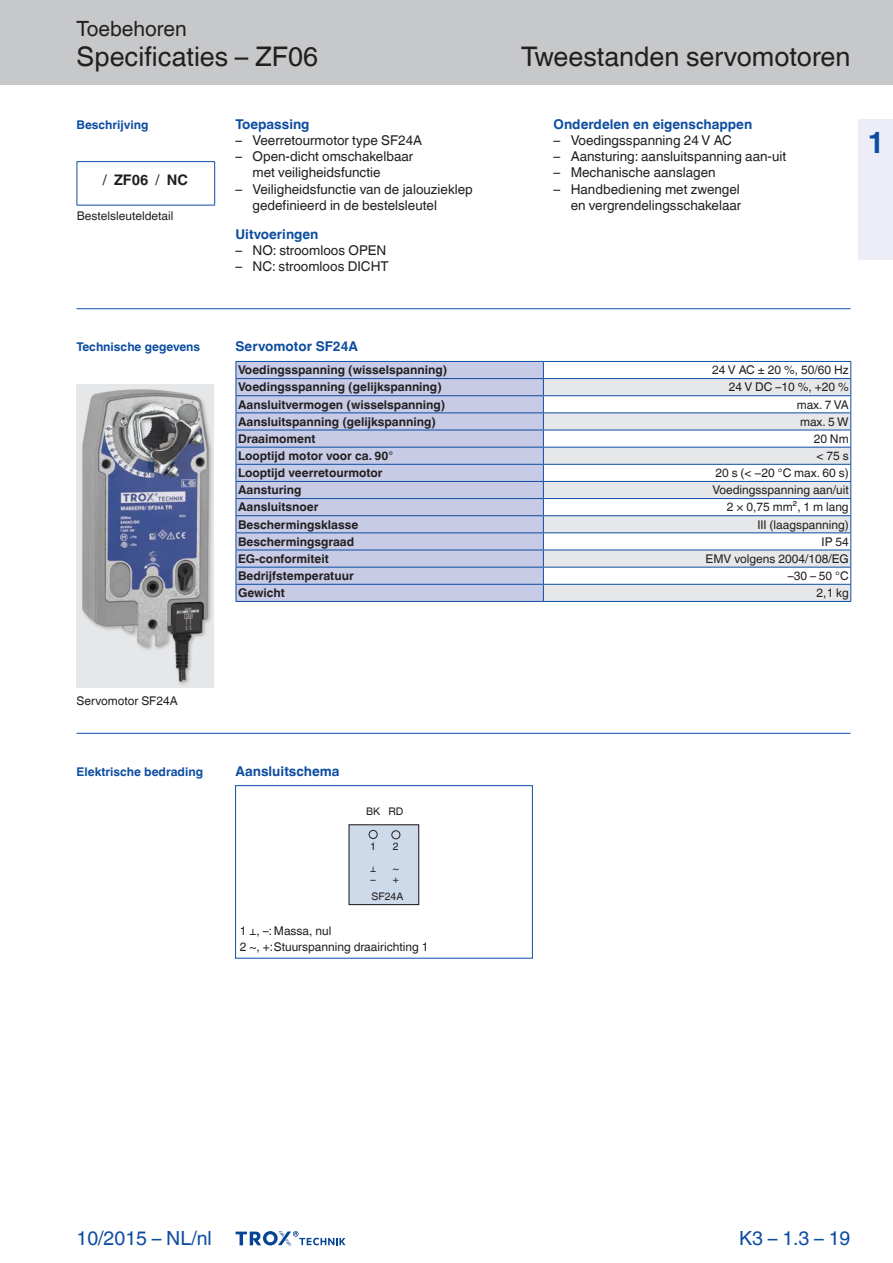
<style>
.page{position:relative;width:893px;height:1263px;background:#fff}
.page>*{position:absolute;margin:0;border:0;box-sizing:border-box;transform-origin:0 0}
.Register-Tab-Ziffern{font:700 30px "TROX Helvetica";color:#0d4da1}
.Navigation_3{font:27px "TROX Helvetica";color:#231f20}
.Navigation_2{font:27px "TROX Helvetica";color:#231f20}
.Navigation_1{font:21px "TROX Helvetica";color:#231f20}
.country{font:19.5px "TROX Helvetica";color:#0d4da1}
.pagina_li-re{font:19.5px "TROX Helvetica";color:#0d4da1}
.t1{font:700 14.55px "TROX Helvetica";color:#1d1d1b}
.descr_txt_section_li{font:13.5px/16.2px "TROX Helvetica";color:#231f20}
.descr_txt_section_ti{font:700 13.5px "TROX Helvetica";color:#0d4da1}
.table_title{font:700 13.5px "TROX Helvetica";color:#0d4da1}
.Standard_oben_links{font:700 13.5px "TROX Helvetica";color:#0d4da1}
.table_copy_h-cent_v{font:700 12px "TROX Helvetica";color:#231f20}
.table_copy_right_v-c{font:12px "TROX Helvetica";color:#231f20}
.marg_title_blue{font:700 12px "TROX Helvetica";color:#0d4da1}
._30_graphic_index{font:12px "TROX Helvetica";color:#231f20}
.marg_copy{font:12px "TROX Helvetica";color:#231f20}
.t2{font:10.5px/10.2px "TROX Helvetica";color:#231f20}
.s1{font-weight:400}
.s2{font-style:inherit}
</style>
<div class="page">
<div style="left:0;top:0;width:893px;height:85px;background:#c7c8ca"></div>
<svg style="left:236px;top:1231px;width:110px;height:15px"></svg>
<div style="left:859px;top:119px;width:34px;height:140px;background:#ecedf6"></div>
<hr style="left:77px;top:161px;width:138px;height:1px;background:#0d4da1">
<hr style="left:77px;top:162px;width:1px;height:43px;background:#0d4da1">
<hr style="left:214px;top:162px;width:1px;height:43px;background:#0d4da1">
<hr style="left:77px;top:205px;width:138px;height:1px;background:#0d4da1">
<hr style="left:77px;top:308px;width:773px;height:1px;background:#0d4da1">
<hr style="left:77px;top:733px;width:773px;height:1px;background:#0d4da1">
<img style="left:77px;top:384px;width:137px;height:303px">
<div style="left:237px;top:362px;width:306px;height:239px;background:#c7cbe6"></div>
<svg style="left:544px;top:379px;width:306px;height:222px;fill:#e6e7e9"></svg>
<svg style="left:543px;top:362px;width:1px;height:239px"></svg>
<hr style="left:236px;top:361px;width:307px;height:1px;background:#0d4da1">
<hr style="left:543px;top:361px;width:308px;height:1px;background:#0d4da1">
<hr style="left:236px;top:378px;width:307px;height:1px;background:#0d4da1">
<hr style="left:543px;top:378px;width:308px;height:1px;background:#0d4da1">
<hr style="left:236px;top:395px;width:307px;height:1px;background:#0d4da1">
<hr style="left:543px;top:395px;width:308px;height:1px;background:#0d4da1">
<hr style="left:236px;top:412px;width:307px;height:1px;background:#0d4da1">
<hr style="left:543px;top:412px;width:308px;height:1px;background:#0d4da1">
<hr style="left:236px;top:430px;width:307px;height:1px;background:#0d4da1">
<hr style="left:543px;top:430px;width:308px;height:1px;background:#0d4da1">
<hr style="left:236px;top:447px;width:307px;height:1px;background:#0d4da1">
<hr style="left:543px;top:447px;width:308px;height:1px;background:#0d4da1">
<hr style="left:236px;top:464px;width:307px;height:1px;background:#0d4da1">
<hr style="left:543px;top:464px;width:308px;height:1px;background:#0d4da1">
<hr style="left:236px;top:481px;width:307px;height:1px;background:#0d4da1">
<hr style="left:543px;top:481px;width:308px;height:1px;background:#0d4da1">
<hr style="left:236px;top:498px;width:307px;height:1px;background:#0d4da1">
<hr style="left:543px;top:498px;width:308px;height:1px;background:#0d4da1">
<hr style="left:236px;top:515px;width:307px;height:1px;background:#0d4da1">
<hr style="left:543px;top:515px;width:308px;height:1px;background:#0d4da1">
<hr style="left:236px;top:532px;width:307px;height:1px;background:#0d4da1">
<hr style="left:543px;top:532px;width:308px;height:1px;background:#0d4da1">
<hr style="left:236px;top:550px;width:307px;height:1px;background:#0d4da1">
<hr style="left:543px;top:550px;width:308px;height:1px;background:#0d4da1">
<hr style="left:236px;top:567px;width:307px;height:1px;background:#0d4da1">
<hr style="left:543px;top:567px;width:308px;height:1px;background:#0d4da1">
<hr style="left:236px;top:584px;width:307px;height:1px;background:#0d4da1">
<svg style="left:236px;top:362px;width:1px;height:239px"></svg>
<hr style="left:236px;top:601px;width:307px;height:1px;background:#0d4da1">
<hr style="left:543px;top:584px;width:308px;height:1px;background:#0d4da1">
<hr style="left:543px;top:601px;width:308px;height:1px;background:#0d4da1">
<svg style="left:850px;top:362px;width:1px;height:239px"></svg>
<div style="left:349px;top:825px;width:70px;height:80px;background:#cddaea"></div>
<div style="left:348px;top:824px;width:71px;height:81px;border:1px solid #231f20"></div>
<div style="left:369px;top:830px;width:9px;height:9px;border:1px solid #231f20;border-radius:50%"></div>
<div style="left:391px;top:830px;width:9px;height:9px;border:1px solid #231f20;border-radius:50%"></div>
<hr style="left:235px;top:785px;width:1px;height:173px;background:#0d4da1">
<hr style="left:532px;top:785px;width:1px;height:173px;background:#0d4da1">
<hr style="left:235px;top:785px;width:297px;height:1px;background:#0d4da1">
<hr style="left:235px;top:958px;width:297px;height:1px;background:#0d4da1">
<p class="Navigation_1" style="left:77px;top:17px;width:112px">Toebehoren</p>
<p class="Navigation_2" style="left:77px;top:41px;width:243px">Specificaties – ZF06</p>
<p class="marg_title_blue" style="left:77px;top:117px;width:74px">Beschrijving</p>
<p class="t1" style="left:103px;top:172px;width:87px"><span class="s1">/</span> ZF06 <span class="s1">/</span> NC</p>
<p class="marg_copy" style="left:77px;top:209px;width:98px">Bestelsleuteldetail</p>
<p class="descr_txt_section_ti" style="left:236px;top:116px;width:76px">Toepassing</p>
<p class="descr_txt_section_li" style="left:236px;top:132px;width:188px">– Veerretourmotor type SF24A</p>
<p class="descr_txt_section_li" style="left:236px;top:148px;width:179px">– Open-dicht omschakelbaar</p>
<p class="descr_txt_section_li" style="left:253px;top:165px;width:130px">met veiligheidsfunctie</p>
<p class="descr_txt_section_li" style="left:253px;top:181px;width:222px;text-indent:-17px">– Veiligheidsfunctie van de jalouzieklep gedefinieerd in de bestelsleutel</p>
<p class="descr_txt_section_ti" style="left:236px;top:226px;width:84px">Uitvoeringen</p>
<p class="descr_txt_section_li" style="left:236px;top:242px;width:152px">– NO: stroomloos OPEN</p>
<p class="descr_txt_section_li" style="left:236px;top:258px;width:155px">– NC: stroomloos DICHT</p>
<p class="Navigation_3" style="left:521px;top:41px;width:331px">Tweestanden servomotoren</p>
<p class="descr_txt_section_ti" style="left:554px;top:116px;width:200px">Onderdelen en eigenschappen</p>
<p class="descr_txt_section_li" style="left:554px;top:132px;width:180px">– Voedingsspanning 24 V AC</p>
<p class="descr_txt_section_li" style="left:554px;top:148px;width:234px">– Aansturing: aansluitspanning aan-uit</p>
<p class="descr_txt_section_li" style="left:554px;top:165px;width:163px">– Mechanische aanslagen</p>
<p class="descr_txt_section_li" style="left:554px;top:181px;width:188px">– Handbediening met zwengel</p>
<p class="descr_txt_section_li" style="left:571px;top:197px;width:172px">en vergrendelingsschakelaar</p>
<p class="Register-Tab-Ziffern" style="left:867px;top:125px;width:19px">1</p>
<p class="marg_title_blue" style="left:77px;top:340px;width:125px">Technische gegevens</p>
<p class="table_title" style="left:236px;top:339px;width:124px">Servomotor SF24A</p>
<p class="table_copy_h-cent_v" style="left:238px;top:363px;width:211px">Voedingsspanning (wisselspanning)</p>
<p class="table_copy_right_v-c" style="left:712px;top:363px;width:138px">24 V AC ± 20 %, 50/60 Hz</p>
<p class="table_copy_h-cent_v" style="left:238px;top:380px;width:205px">Voedingsspanning (gelijkspanning)</p>
<p class="table_copy_right_v-c" style="left:729px;top:380px;width:121px">24 V DC –10 %, +20 %</p>
<p class="table_copy_h-cent_v" style="left:238px;top:397px;width:209px">Aansluitvermogen (wisselspanning)</p>
<p class="table_copy_right_v-c" style="left:797px;top:397px;width:53px">max. 7 VA</p>
<p class="table_copy_h-cent_v" style="left:238px;top:415px;width:199px">Aansluitspanning (gelijkspanning)</p>
<p class="table_copy_right_v-c" style="left:800px;top:415px;width:50px">max. 5 W</p>
<p class="table_copy_h-cent_v" style="left:238px;top:432px;width:79px">Draaimoment</p>
<p class="table_copy_right_v-c" style="left:814px;top:432px;width:37px">20 Nm</p>
<p class="table_copy_h-cent_v" style="left:238px;top:449px;width:157px">Looptijd motor voor ca. 90°</p>
<p class="table_copy_right_v-c" style="left:816px;top:449px;width:34px">&lt; 75 s</p>
<p class="table_copy_h-cent_v" style="left:238px;top:466px;width:146px">Looptijd veerretourmotor</p>
<p class="table_copy_right_v-c" style="left:715px;top:466px;width:135px">20 s (&lt; −20 °C max. 60 s)</p>
<p class="table_copy_h-cent_v" style="left:238px;top:483px;width:65px">Aansturing</p>
<p class="table_copy_right_v-c" style="left:712px;top:483px;width:138px">Voedingsspanning aan/uit</p>
<p class="table_copy_h-cent_v" style="left:238px;top:500px;width:82px">Aansluitsnoer</p>
<p class="table_copy_right_v-c" style="left:727px;top:500px;width:123px">2 × 0,75 mm², 1 m lang</p>
<p class="table_copy_h-cent_v" style="left:238px;top:517px;width:122px">Beschermingsklasse</p>
<p class="table_copy_right_v-c" style="left:757px;top:517px;width:93px">III (laagspanning)</p>
<p class="table_copy_h-cent_v" style="left:238px;top:535px;width:118px">Beschermingsgraad</p>
<p class="table_copy_right_v-c" style="left:822px;top:535px;width:29px">IP 54</p>
<p class="table_copy_h-cent_v" style="left:238px;top:552px;width:92px">EG-conformiteit</p>
<p class="table_copy_right_v-c" style="left:706px;top:552px;width:145px">EMV volgens 2004/108/EG</p>
<p class="table_copy_h-cent_v" style="left:238px;top:569px;width:117px">Bedrijfstemperatuur</p>
<p class="table_copy_right_v-c" style="left:788px;top:569px;width:62px">–30 – 50 °C</p>
<p class="table_copy_h-cent_v" style="left:238px;top:586px;width:48px">Gewicht</p>
<p class="table_copy_right_v-c" style="left:817px;top:586px;width:34px">2,1 kg</p>
<p class="marg_copy" style="left:77px;top:693px;width:103px">Servomotor SF24A</p>
<p class="marg_title_blue" style="left:77px;top:764px;width:128px">Elektrische bedrading</p>
<p class="Standard_oben_links" style="left:236px;top:763px;width:106px">Aansluitschema</p>
<p class="t2" style="left:366px;top:806px;width:39px">BK RD</p>
<p class="t2" style="left:370px;top:841px;width:7px">1</p>
<p class="t2" style="left:393px;top:841px;width:7px">2</p>
<p class="t2" style="left:370px;top:864px;width:8px">⊥ −</p>
<p class="t2" style="left:393px;top:863px;width:8px">~ +</p>
<p class="t2" style="left:371px;top:892px;width:33px">SF24A</p>
<p class="_30_graphic_index" style="left:240px;top:924px;width:93px">1 ⊥, –: Massa, nul</p>
<p class="_30_graphic_index" style="left:240px;top:940px;width:190px">2 ~, +:Stuurspanning draairichting 1</p>
<p class="country" style="left:77px;top:1227px;width:137px">10/2015 – NL/nl</p>
<p class="pagina_li-re" style="left:739px;top:1227px;width:113px">K3 – 1.3 – <span class="s2">19</span></p>
</div>
